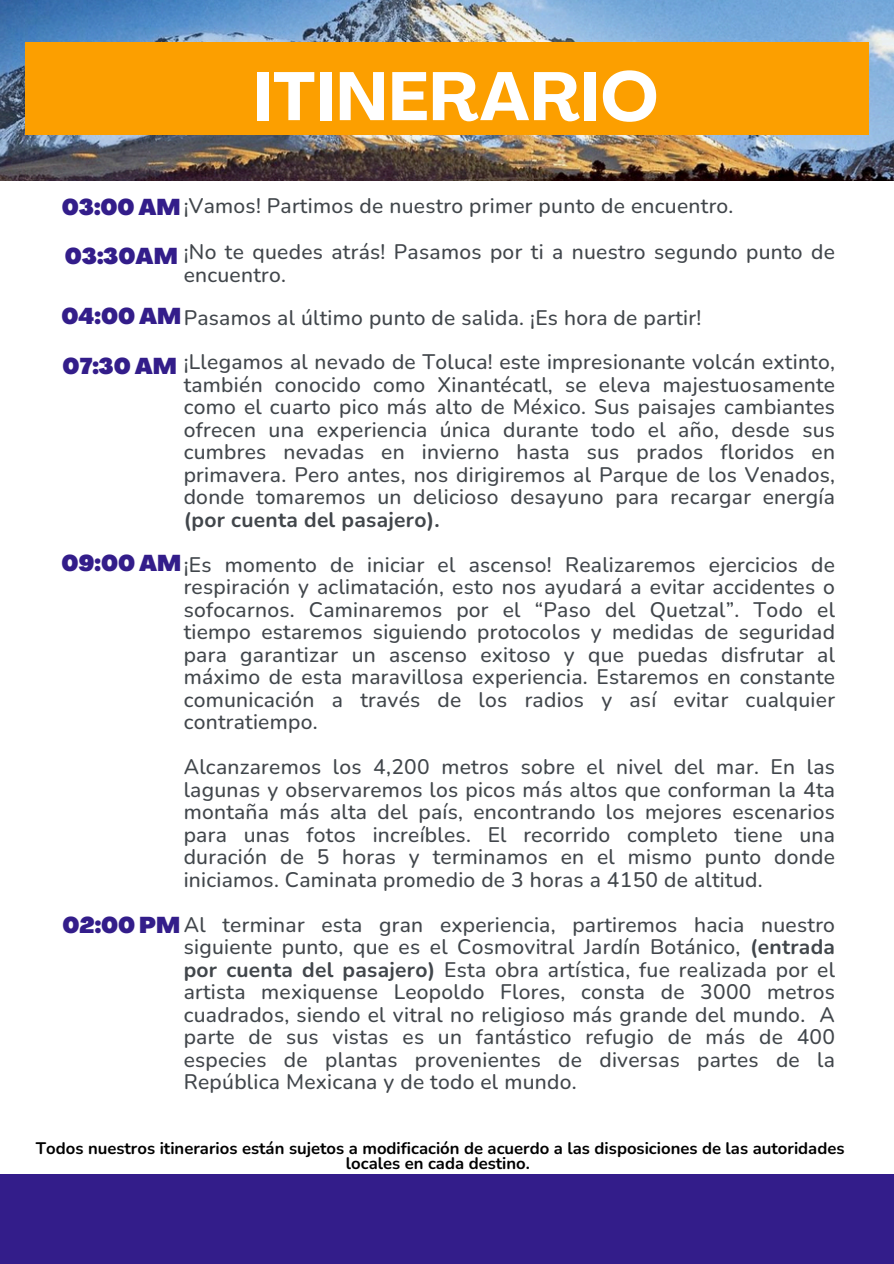
<style>
.page{position:relative;width:894px;height:1264px;background:#fff}
.page>*{position:absolute;margin:0;border:0;box-sizing:border-box;transform-origin:0 0}
.t1{font:700 67.5px "Agrandir";letter-spacing:.015em;color:#fff}
.t2{font:900 22.5px "Agrandir";color:#331d8a}
.t3{font:500 21px/22.5px "Nunito";letter-spacing:.015em;color:#41464b;text-align:justify}
.t4{font:700 16.65px/14.7px "Nunito";color:#000;text-align:center}
.s1{font-family:"Agrandir";font-weight:900;font-size:22.5px;color:#331d8a}
.s2{font-weight:700}
</style>
<div class="page">
<img style="left:0;top:0;width:893px;height:180px">
<div style="left:0;top:1174px;width:893px;height:89px;background:#331d8a"></div>
<div style="left:25px;top:42px;width:843px;height:93px;background:#fc9f00"></div>
<h3 class="t1" style="left:253px;top:69px;width:406px">ITINERARIO</h3>
<p class="t3" style="left:62px;top:195px;width:673px"><span class="s1">03:00 AM</span>¡Vamos! Partimos de nuestro primer punto de encuentro.</p>
<h1 class="t3" style="left:184px;top:241px;width:652px">¡No te quedes atrás! Pasamos por ti a nuestro segundo punto de encuentro.</h1>
<h3 class="t3" style="left:61px;top:306px;width:641px"><span class="s1">04:00 AM</span>Pasamos al último punto de salida. ¡Es hora de partir!</h3>
<h3 class="t3" style="left:184px;top:351px;width:652px">¡Llegamos al nevado de Toluca! este impresionante volcán extinto, también conocido como Xinantécatl, se eleva majestuosamente como el cuarto pico más alto de México. Sus paisajes cambiantes ofrecen una experiencia única durante todo el año, desde sus cumbres nevadas en invierno hasta sus prados floridos en primavera. Pero antes, nos dirigiremos al Parque de los Venados, donde tomaremos un delicioso desayuno para recargar energía <span class="s2">(por cuenta del pasajero).</span></h3>
<h3 class="t3" style="left:184px;top:553px;width:652px;text-indent:-122px"><span class="s1">09:00 AM</span>¡Es momento de iniciar el ascenso! Realizaremos ejercicios de respiración y aclimatación, esto nos ayudará a evitar accidentes o sofocarnos. Caminaremos por el “Paso del Quetzal”. Todo el tiempo estaremos siguiendo protocolos y medidas de seguridad para garantizar un ascenso exitoso y que puedas disfrutar al máximo de esta maravillosa experiencia. Estaremos en constante comunicación a través de los radios y así evitar cualquier contratiempo.</h3>
<h3 class="t3" style="left:184px;top:756px;width:652px">Alcanzaremos los 4,200 metros sobre el nivel del mar. En las lagunas y observaremos los picos más altos que conforman la 4ta montaña más alta del país, encontrando los mejores escenarios para unas fotos increíbles. El recorrido completo tiene una duración de 5 horas y terminamos en el mismo punto donde iniciamos. Caminata promedio de 3 horas a 4150 de altitud.</h3>
<h3 class="t3" style="left:184px;top:913px;width:652px;text-indent:-121px"><span class="s1">02:00 PM</span>Al terminar esta gran experiencia, partiremos hacia nuestro siguiente punto, que es el Cosmovitral Jardín Botánico, <span class="s2">(entrada por cuenta del pasajero)</span> Esta obra artística, fue realizada por el artista mexiquense Leopoldo Flores, consta de 3000 metros cuadrados, siendo el vitral no religioso más grande del mundo. A parte de sus vistas es un fantástico refugio de más de 400 especies de plantas provenientes de diversas partes de la República Mexicana y de todo el mundo.</h3>
<h2 class="t2" style="left:65px;top:247px;width:114px">03:30AM</h2>
<h2 class="t2" style="left:63px;top:357px;width:116px">07:30 AM</h2>
<h2 class="t4" style="left:36px;top:1141px;width:810px">Todos nuestros itinerarios están sujetos a modificación de acuerdo a las disposiciones de las autoridades locales en cada destino.</h2>
</div>
